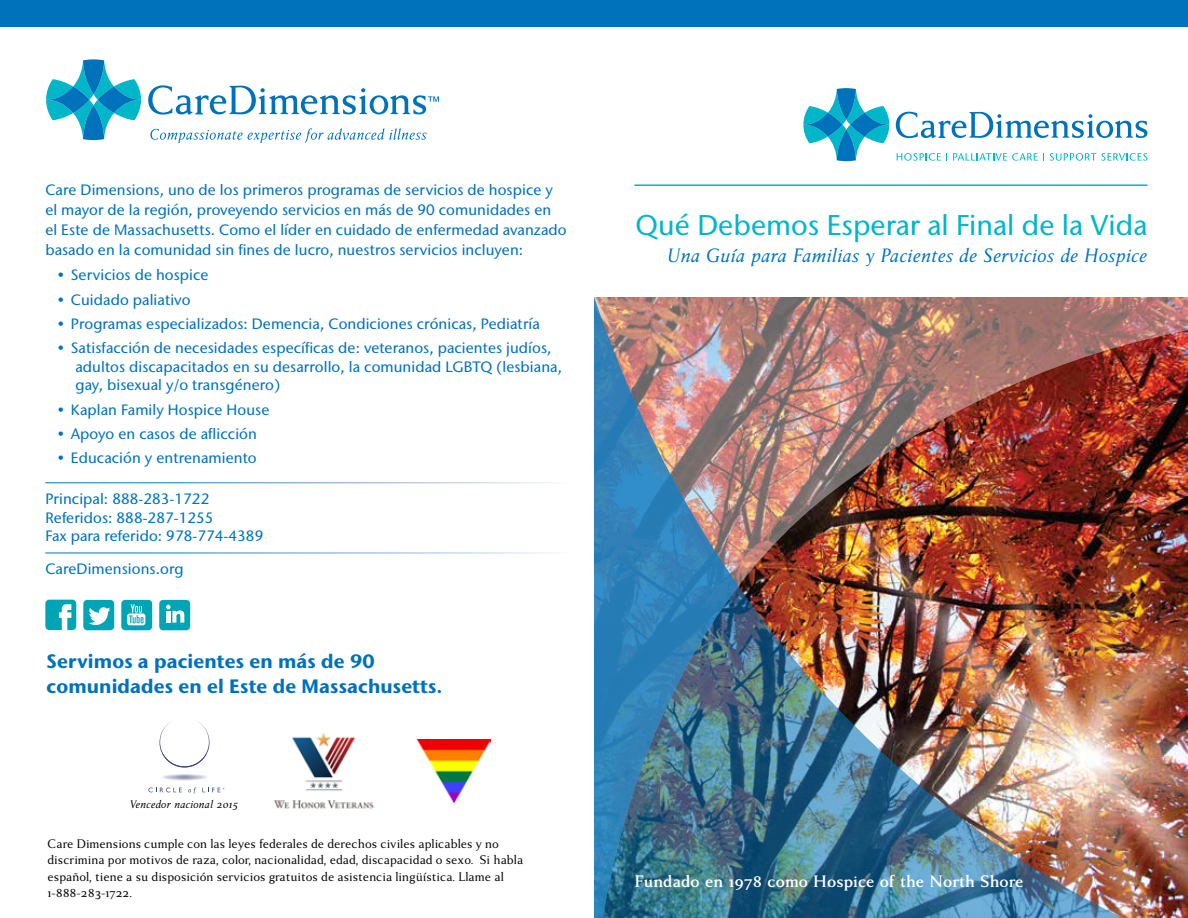
<style>
.page{position:relative;width:1188px;height:918px;background:#fff}
.page>*{position:absolute;margin:0;border:0;box-sizing:border-box;transform-origin:0 0}
.t1{font:500 28.5px "Stone Sans IIITC Std";color:#00b7c9}
.t2{font:italic 21px "Anziano Pro";color:#0072bc}
.t3{font:700 19.35px/25.2px "Stone Sans IIITC Std";letter-spacing:.005em;color:#0072bc}
.t4{font:700 18px "Anziano Pro";letter-spacing:.005em;color:#fff}
.t5{font:500 15px/20.1px "Stone Sans IIITC Std";letter-spacing:.005em;color:#0072bc}
.t6{font:13.5px/16.5px "Anziano Pro";color:#000}
.t7{font:italic 12px "Anziano Pro";color:#000}
</style>
<div class="page">
<svg style="left:46px;top:59px;width:95px;height:81px"></svg>
<svg style="left:150px;top:128px;width:277px;height:15px"></svg>
<svg style="left:148px;top:85px;width:291px;height:30px"></svg>
<div style="left:83px;top:600px;width:31px;height:30px;background:#00a5b5;border-radius:4px"></div>
<svg style="left:89px;top:607px;width:21px;height:18px"></svg>
<div style="left:159px;top:600px;width:31px;height:30px;background:#00a5b5;border-radius:4px"></div>
<svg style="left:166px;top:605px;width:18px;height:18px"></svg>
<div style="left:121px;top:600px;width:31px;height:30px;background:#00a5b5;border-radius:4px"></div>
<svg style="left:127px;top:613px;width:18px;height:12px"></svg>
<svg style="left:129px;top:604px;width:15px;height:19px"></svg>
<div style="left:45px;top:600px;width:31px;height:30px;background:#00a5b5;border-radius:4px"></div>
<svg style="left:59px;top:604px;width:12px;height:26px"></svg>
<img style="left:274px;top:732px;width:101px;height:77px">
<img style="left:418px;top:740px;width:73px;height:63px">
<svg style="left:160px;top:721px;width:49px;height:33px"></svg>
<img style="left:149px;top:774px;width:76px;height:19px">
<img style="left:162px;top:754px;width:45px;height:14px">
<svg style="left:148px;top:788px;width:34px;height:4px"></svg>
<svg style="left:188px;top:788px;width:8px;height:6px"></svg>
<svg style="left:202px;top:788px;width:23px;height:4px"></svg>
<div style="left:0;top:0;width:608px;height:27px;background:#0072bc"></div>
<div style="left:580px;top:0;width:608px;height:27px;background:#0072bc"></div>
<img style="left:739px;top:297px;width:449px;height:621px">
<img style="left:594px;top:297px;width:145px;height:621px">
<hr style="left:634px;top:184px;width:514px;height:2px;background:#00b7c9">
<svg style="left:803px;top:88px;width:86px;height:73px"></svg>
<svg style="left:896px;top:112px;width:251px;height:26px"></svg>
<svg style="left:897px;top:153px;width:50px;height:8px"></svg>
<svg style="left:953px;top:153px;width:91px;height:8px"></svg>
<svg style="left:1050px;top:153px;width:97px;height:8px"></svg>
<p class="t5" style="left:45px;top:179px;width:523px">Care Dimensions, uno de los primeros programas de servicios de hospice y el mayor de la región, proveyendo servicios en más de 90 comunidades en el Este de Massachusetts. Como el líder en cuidado de enfermedad avanzado basado en la comunidad sin fines de lucro, nuestros servicios incluyen:</p>
<p class="t5" style="left:57px;top:265px;width:153px">• Servicios de hospice</p>
<p class="t5" style="left:57px;top:289px;width:135px">• Cuidado paliativo</p>
<p class="t5" style="left:57px;top:314px;width:484px">• Programas especializados: Demencia, Condiciones crónicas, Pediatría</p>
<p class="t5" style="left:75px;top:339px;width:488px;line-height:18.3px;text-indent:-18px">• Satisfacción de necesidades específicas de: veteranos, pacientes judíos, adultos discapacitados en su desarrollo, la comunidad LGBTQ (lesbiana, gay, bisexual y/o transgénero)</p>
<p class="t5" style="left:57px;top:399px;width:214px">• Kaplan Family Hospice House</p>
<p class="t5" style="left:57px;top:424px;width:201px">• Apoyo en casos de aflicción</p>
<p class="t5" style="left:57px;top:448px;width:201px">• Educación y entrenamiento</p>
<p class="t5" style="left:45px;top:490px;width:219px;line-height:18.5px">Principal: 888-283-1722<br>Referidos: 888-287-1255<br>Fax para referido: 978-774-4389</p>
<p class="t5" style="left:45px;top:559px;width:140px">CareDimensions.org</p>
<p class="t3" style="left:47px;top:648px;width:397px">Servimos a pacientes en más de 90 comunidades en el Este de Massachusetts.</p>
<p class="t7" style="left:130px;top:796px;width:110px">Vencedor nacional 2015</p>
<p class="t6" style="left:48px;top:836px;width:477px">Care Dimensions cumple con las leyes federales de derechos civiles aplicables y no discrimina por motivos de raza, color, nacionalidad, edad, discapacidad o sexo. Si habla español, tiene a su disposición servicios gratuitos de asistencia lingüística. Llame al 1-888-283-1722.</p>
<h1 class="t1" style="left:636px;top:208px;width:513px">Qué Debemos Esperar al Final de la Vida</h1>
<h2 class="t2" style="left:667px;top:242px;width:482px">Una Guía para Familias y Pacientes de Servicios de Hospice</h2>
<p class="t4" style="left:635px;top:870px;width:390px">Fundado en 1978 como Hospice of the North Shore</p>
</div>
